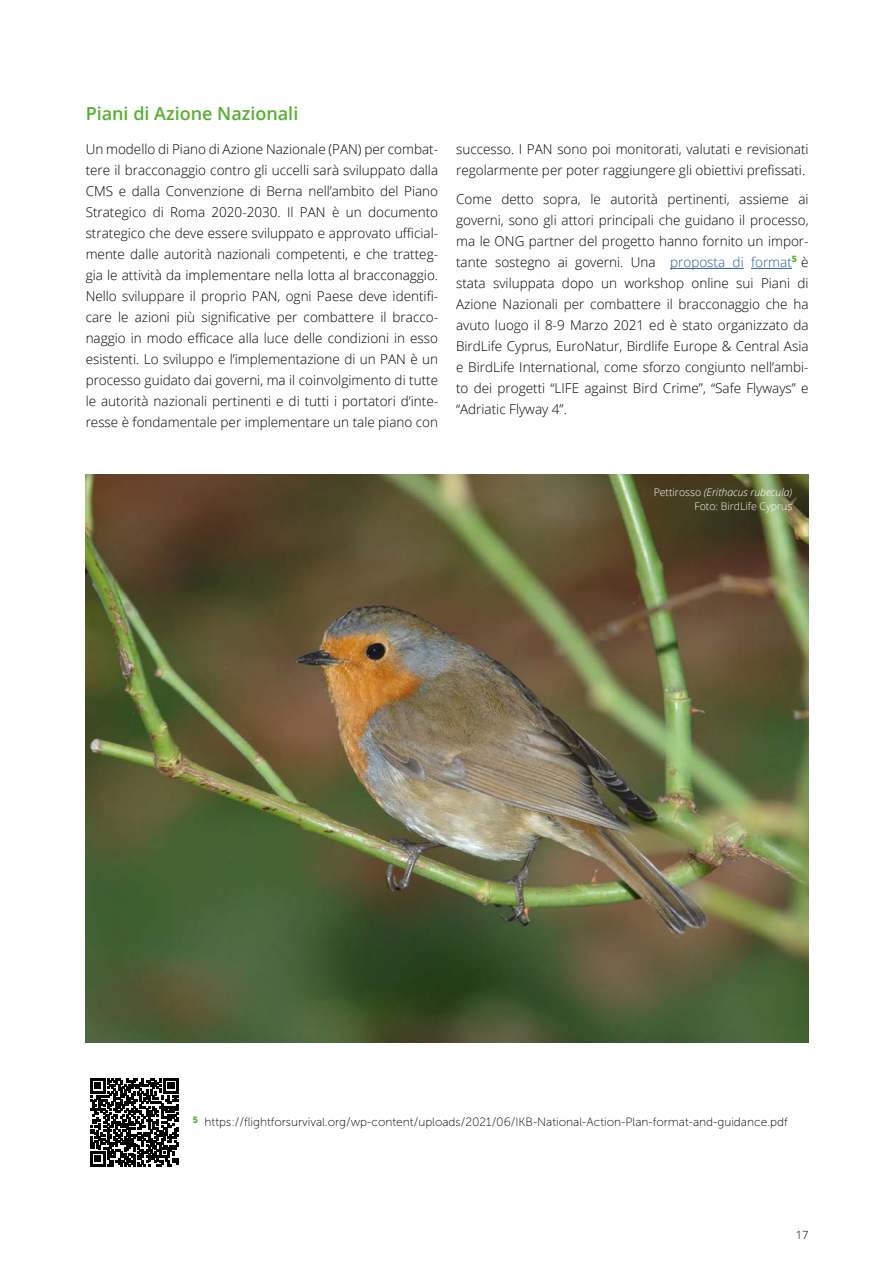
<style>
.page{position:relative;width:893px;height:1263px;background:#fff}
.page>*{position:absolute;margin:0;border:0;box-sizing:border-box;transform-origin:0 0}
.t1{font:600 18px "Open Sans";color:#56af31}
.t2{font:300 13.5px/21px "Open Sans";color:#000;text-align:justify}
.t3{font:12px "Museo Sans 100";color:#000}
.t4{font:300 11.25px "Open Sans";color:#000}
.t5{font:300 10.5px/13.5px "Open Sans";color:#fff;text-align:right}
.s1{color:#275b9b}
.s2{font-style:italic}
</style>
<div class="page">
<hr style="left:670px;top:268px;width:74px;height:1px;background:#275b9b">
<hr style="left:751px;top:268px;width:41px;height:1px;background:#275b9b">
<img style="left:86px;top:475px;width:723px;height:567px">
<svg style="left:90px;top:1078px;width:88px;height:88px"></svg>
<h1 class="t1" style="left:86px;top:101px;width:214px">Piani di Azione Nazionali</h1>
<p class="t2" style="left:86px;top:138px;width:354px">Un modello di Piano di Azione Nazionale (PAN) per combat&shy;tere il bracconaggio contro gli uccelli sarà sviluppato dalla CMS e dalla Convenzione di Berna nell’ambito del Piano Strategico di Roma 2020-2030. Il PAN è un documento strategico che deve essere sviluppato e approvato ufficial&shy;mente dalle autorità nazionali competenti, e che tratteg&shy;gia le attività da implementare nella lotta al bracconaggio.<br>Nello sviluppare il proprio PAN, ogni Paese deve identifi&shy;care le azioni più significative per combattere il bracco&shy;naggio in modo efficace alla luce delle condizioni in esso esistenti. Lo sviluppo e l’implementazione di un PAN è un processo guidato dai governi, ma il coinvolgimento di tutte le autorità nazionali pertinenti e di tutti i portatori d’inte&shy;resse è fondamentale per implementare un tale piano con</p>
<p class="t2" style="left:456px;top:138px;width:354px">successo. I PAN sono poi monitorati, valutati e revisionati regolarmente per poter raggiungere gli obiettivi prefissati.</p>
<p class="t2" style="left:456px;top:189px;width:354px">Come detto sopra, le autorità pertinenti, assieme ai governi, sono gli attori principali che guidano il processo, ma le ONG partner del progetto hanno fornito un impor&shy;tante sostegno ai governi. Una <span class="s1">proposta di format</span><sup>5</sup> è stata sviluppata dopo un workshop online sui Piani di Azione Nazionali per combattere il bracconaggio che ha avuto luogo il 8-9 Marzo 2021 ed è stato organizzato da BirdLife Cyprus, EuroNatur, Birdlife Europe &amp; Central Asia e BirdLife International, come sforzo congiunto nell’ambi&shy;to dei progetti “LIFE against Bird Crime”, “Safe Flyways” e “Adriatic Flyway 4”.</p>
<p class="t5" style="left:654px;top:486px;width:140px">Pettirosso <span class="s2">(Erithacus rubecula)<br></span>Foto: BirdLife Cyprus</p>
<p class="t3" style="left:193px;top:1115px;width:596px"><sup>5</sup> https://flightforsurvival.org/wp-content/uploads/2021/06/IKB-National-Action-Plan-format-and-guidance.pdf</p>
<p class="t4" style="left:796px;top:1227px;width:14px">17</p>
</div>
